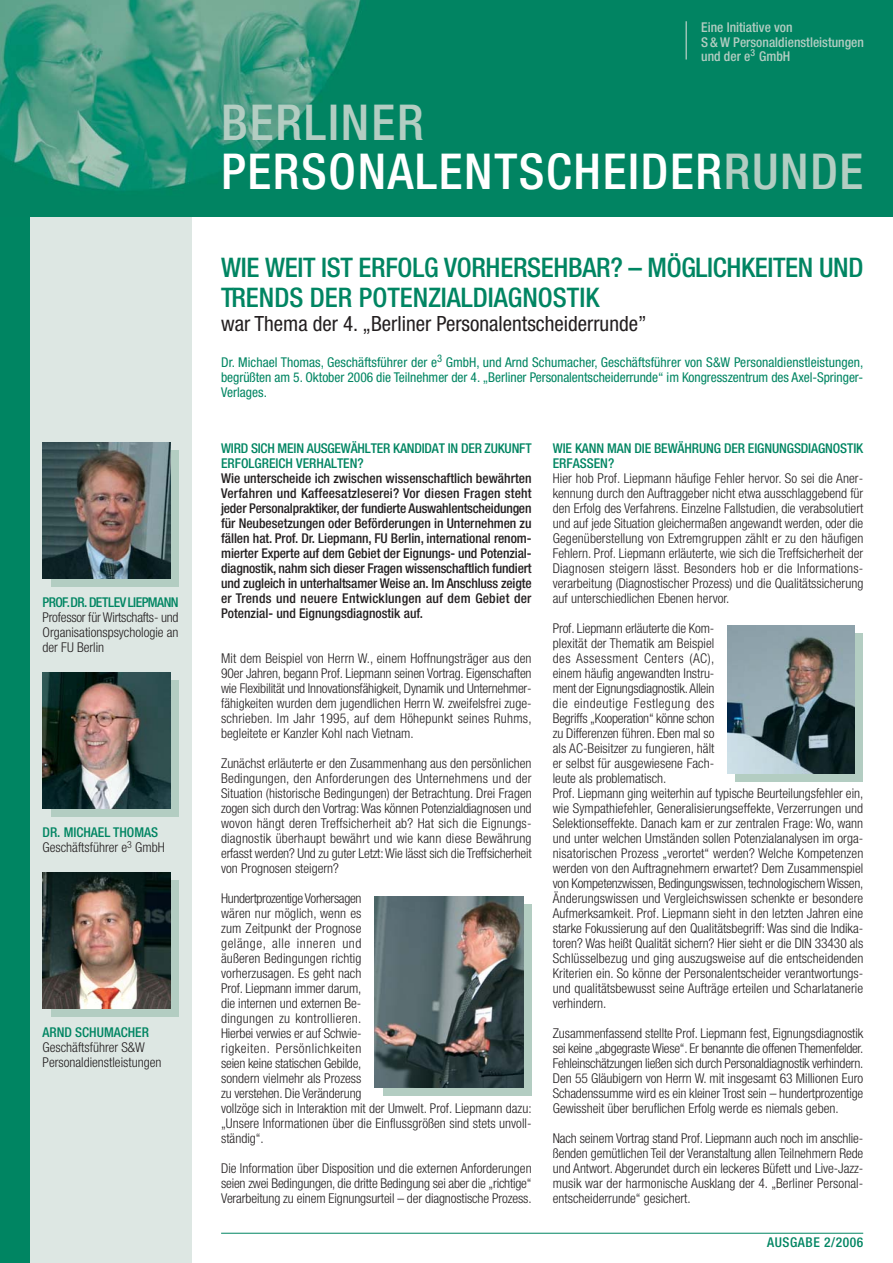
<style>
.page{position:relative;width:893px;height:1263px;background:#fff}
.page>*{position:absolute;margin:0;border:0;box-sizing:border-box;transform-origin:0 0}
.t1{font:500 condensed 49.5px/49.5px "Helvetica Neue";letter-spacing:.035em;color:#fff}
.t2{font:500 condensed 27px/30px "Helvetica Neue";letter-spacing:-.01em;color:#008562}
.t3{font:condensed 21px "Helvetica Neue";color:#231f20}
.t4{font:300 condensed 13.5px/15px "Helvetica Neue";color:#231f20;text-align:justify}
.t5{font:500 condensed 13.5px/15px "Helvetica Neue";color:#231f20;text-align:justify}
.t6{font:condensed 13.5px/15px "Helvetica Neue";letter-spacing:-.005em;color:#008562;text-align:justify}
.t7{font:500 condensed 13.5px/15px "Helvetica Neue";letter-spacing:-.01em;color:#008562}
.t8{font:500 condensed 13.5px/15px "Helvetica Neue";color:#b3cdc2}
.t9{font:500 condensed 13.5px "Helvetica Neue";letter-spacing:-.035em;color:#008562}
.t10{font:500 condensed 13.5px "Helvetica Neue";letter-spacing:.04em;color:#008562}
.s1{font-weight:500;color:#008562}
.s2{color:#b3cdc2}
</style>
<div class="page">
<div style="left:0;top:13px;width:30px;height:1250px;background:#008562"></div>
<div style="left:30px;top:170px;width:161px;height:1093px;background:#dde7e3"></div>
<img style="left:0;top:0;width:893px;height:217px">
<hr style="left:221px;top:1233px;width:642px;height:1px;background:#008562">
<hr style="left:686px;top:21px;width:1px;height:39px;background:#b3cdc2">
<div style="left:383px;top:905px;width:148px;height:191px;background:#b3cdc2"></div>
<img style="left:374px;top:896px;width:149px;height:191px">
<div style="left:736px;top:633px;width:127px;height:149px;background:#b3cdc2"></div>
<img style="left:727px;top:625px;width:128px;height:149px">
<div style="left:51px;top:681px;width:128px;height:136px;background:#b3cdc2"></div>
<img style="left:43px;top:672px;width:127px;height:136px">
<div style="left:51px;top:880px;width:128px;height:136px;background:#b3cdc2"></div>
<img style="left:43px;top:872px;width:127px;height:136px">
<div style="left:51px;top:451px;width:128px;height:136px;background:#b3cdc2"></div>
<img style="left:43px;top:442px;width:127px;height:136px">
<p class="t9" style="left:43px;top:598px;width:138px">PROF.DR. DETLEV LIEPMANN</p>
<p class="t4" style="left:43px;top:611px;width:138px">Professor für Wirtschafts- und Organisationspsychologie an der FU Berlin</p>
<p class="t4" style="left:43px;top:826px;width:124px"><span class="s1">DR. MICHAEL THOMAS<br></span>Geschäftsführer e<sup>3</sup> GmbH</p>
<p class="t7" style="left:43px;top:1026px;width:108px">ARND SCHUMACHER</p>
<p class="t4" style="left:43px;top:1041px;width:120px">Geschäftsführer S&amp;W<br>Personaldienstleistungen</p>
<p class="t8" style="left:701px;top:21px;width:164px">Eine Initiative von<br>S &amp; W Personaldienstleistungen</p>
<p class="t8" style="left:701px;top:49px;width:91px">und der e<sup>3</sup> GmbH</p>
<h1 class="t1" style="left:221px;top:101px;width:644px"><span class="s2">BERLINER<br></span>PERSONALENTSCHEIDER<span class="s2">RUNDE</span></h1>
<h2 class="t2" style="left:221px;top:254px;width:644px">WIE WEIT IST ERFOLG VORHERSEHBAR? – MÖGLICHKEITEN UND<br>TRENDS DER POTENZIALDIAGNOSTIK</h2>
<h3 class="t3" style="left:221px;top:316px;width:427px">war Thema der 4. „Berliner Personalentscheiderrunde”</h3>
<p class="t6" style="left:221px;top:356px;width:644px">Dr. Michael Thomas, Geschäftsführer der e<sup>3</sup> GmbH, und Arnd Schumacher, Geschäftsführer von S&amp;W Personaldienstleistungen, begrüßten am 5. Oktober 2006 die Teilnehmer der 4. „Berliner Personalentscheiderrunde“ im Kongresszentrum des Axel-Springer-Verlages.</p>
<p class="t7" style="left:221px;top:442px;width:312px">WIRD SICH MEIN AUSGEWÄHLTER KANDIDAT IN DER ZUKUNFT<br>ERFOLGREICH VERHALTEN?</p>
<p class="t5" style="left:221px;top:472px;width:312px">Wie unterscheide ich zwischen wissenschaftlich bewährten Verfahren und Kaffeesatzleserei? Vor diesen Fragen steht jeder Personalpraktiker, der fundierte Auswahlentscheidungen für Neubesetzungen oder Beförderungen in Unternehmen zu fällen hat. Prof. Dr. Liepmann, FU Berlin, international renom&shy;mierter Experte auf dem Gebiet der Eignungs- und Potenzial&shy;diagnostik, nahm sich dieser Fragen wissenschaftlich fundiert und zugleich in unterhaltsamer Weise an. Im Anschluss zeigte er Trends und neuere Entwicklungen auf dem Gebiet der Potenzial- und Eignungsdiagnostik auf.</p>
<p class="t4" style="left:221px;top:652px;width:312px">Mit dem Beispiel von Herrn W., einem Hoffnungsträger aus den 90er Jahren, begann Prof. Liepmann seinen Vortrag. Eigenschaften wie Flexibilität und Innovationsfähigkeit, Dynamik und Unternehmer&shy;fähigkeiten wurden dem jugendlichen Herrn W. zweifelsfrei zuge&shy;schrieben. Im Jahr 1995, auf dem Höhepunkt seines Ruhms, begleitete er Kanzler Kohl nach Vietnam.</p>
<p class="t4" style="left:221px;top:757px;width:312px">Zunächst erläuterte er den Zusammenhang aus den persönlichen Bedingungen, den Anforderungen des Unternehmens und der Situation (historische Bedingungen) der Betrachtung. Drei Fragen zogen sich durch den Vortrag: Was können Potenzialdiagnosen und wovon hängt deren Treffsicherheit ab? Hat sich die Eignungs&shy;diagnostik überhaupt bewährt und wie kann diese Bewährung erfasst werden? Und zu guter Letzt: Wie lässt sich die Treffsicherheit von Prognosen steigern?</p>
<p class="t4" style="left:221px;top:892px;width:312px;text-align:left">Hundertprozentige Vorhersagen<br>wären nur möglich, wenn es<br>zum Zeitpunkt der Prognose<br>gelänge, alle inneren und<br>äußeren Bedingungen richtig<br>vorherzusagen. Es geht nach<br>Prof. Liepmann immer darum,<br>die internen und externen Be-<br>dingungen zu kontrollieren.<br>Hierbei verwies er auf Schwie-<br>rigkeiten. Persönlichkeiten<br>seien keine statischen Gebilde,<br>sondern vielmehr als Prozess<br>zu verstehen. Die Veränderung<br>vollzöge sich in Interaktion mit der Umwelt. Prof. Liepmann dazu: „Unsere Informationen über die Einflussgrößen sind stets unvoll&shy;ständig“.</p>
<p class="t4" style="left:221px;top:1162px;width:312px">Die Information über Disposition und die externen Anforderungen seien zwei Bedingungen, die dritte Bedingung sei aber die „richtige“ Verarbeitung zu einem Eignungsurteil – der diagnostische Prozess.</p>
<p class="t7" style="left:553px;top:442px;width:312px">WIE KANN MAN DIE BEWÄHRUNG DER EIGNUNGSDIAGNOSTIK<br>ERFASSEN?</p>
<p class="t4" style="left:553px;top:472px;width:312px">Hier hob Prof. Liepmann häufige Fehler hervor. So sei die Aner&shy;kennung durch den Auftraggeber nicht etwa ausschlaggebend für den Erfolg des Verfahrens. Einzelne Fallstudien, die verabsolutiert und auf jede Situation gleichermaßen angewandt werden, oder die Gegenüberstellung von Extremgruppen zählt er zu den häufigen Fehlern. Prof. Liepmann erläuterte, wie sich die Treffsicherheit der Diagnosen steigern lässt. Besonders hob er die Informations&shy;verarbeitung (Diagnostischer Prozess) und die Qualitätssicherung auf unterschiedlichen Ebenen hervor.</p>
<p class="t4" style="left:553px;top:622px;width:312px;text-align:left">Prof. Liepmann erläuterte die Kom-<br>plexität der Thematik am Beispiel<br>des Assessment Centers (AC),<br>einem häufig angewandten Instru-<br>ment der Eignungsdiagnostik. Allein<br>die eindeutige Festlegung des<br>Begriffs „Kooperation“ könne schon<br>zu Differenzen führen. Eben mal so<br>als AC-Beisitzer zu fungieren, hält<br>er selbst für ausgewiesene Fach-<br>leute als problematisch.<br>Prof. Liepmann ging weiterhin auf typische Beurteilungsfehler ein, wie Sympathiefehler, Generalisierungseffekte, Verzerrungen und Selektionseffekte. Danach kam er zur zentralen Frage: Wo, wann und unter welchen Umständen sollen Potenzialanalysen im orga&shy;nisatorischen Prozess „verortet“ werden? Welche Kompetenzen werden von den Auftragnehmern erwartet? Dem Zusammenspiel von Kompetenzwissen, Bedingungswissen, technologischem Wissen, Änderungswissen und Vergleichswissen schenkte er besondere Aufmerksamkeit. Prof. Liepmann sieht in den letzten Jahren eine starke Fokussierung auf den Qualitätsbegriff: Was sind die Indika&shy;toren? Was heißt Qualität sichern? Hier sieht er die DIN 33430 als Schlüsselbezug und ging auszugsweise auf die entscheidenden Kriterien ein. So könne der Personalentscheider verantwortungs&shy;und qualitätsbewusst seine Aufträge erteilen und Scharlatanerie verhindern.</p>
<p class="t4" style="left:553px;top:1027px;width:312px">Zusammenfassend stellte Prof. Liepmann fest, Eignungsdiagnostik sei keine „abgegraste Wiese“. Er benannte die offenen Themenfelder.<br>Fehleinschätzungen ließen sich durch Personaldiagnostik verhindern.<br>Den 55 Gläubigern von Herrn W. mit insgesamt 63 Millionen Euro Schadenssumme wird es ein kleiner Trost sein – hundertprozentige Gewissheit über beruflichen Erfolg werde es niemals geben.</p>
<p class="t4" style="left:553px;top:1132px;width:312px">Nach seinem Vortrag stand Prof. Liepmann auch noch im anschlie&shy;ßenden gemütlichen Teil der Veranstaltung allen Teilnehmern Rede und Antwort. Abgerundet durch ein leckeres Büfett und Live-Jazz&shy;musik war der harmonische Ausklang der 4. „Berliner Personal&shy;entscheiderrunde“ gesichert.</p>
<p class="t10" style="left:767px;top:1238px;width:97px">AUSGABE 2/2006</p>
</div>
